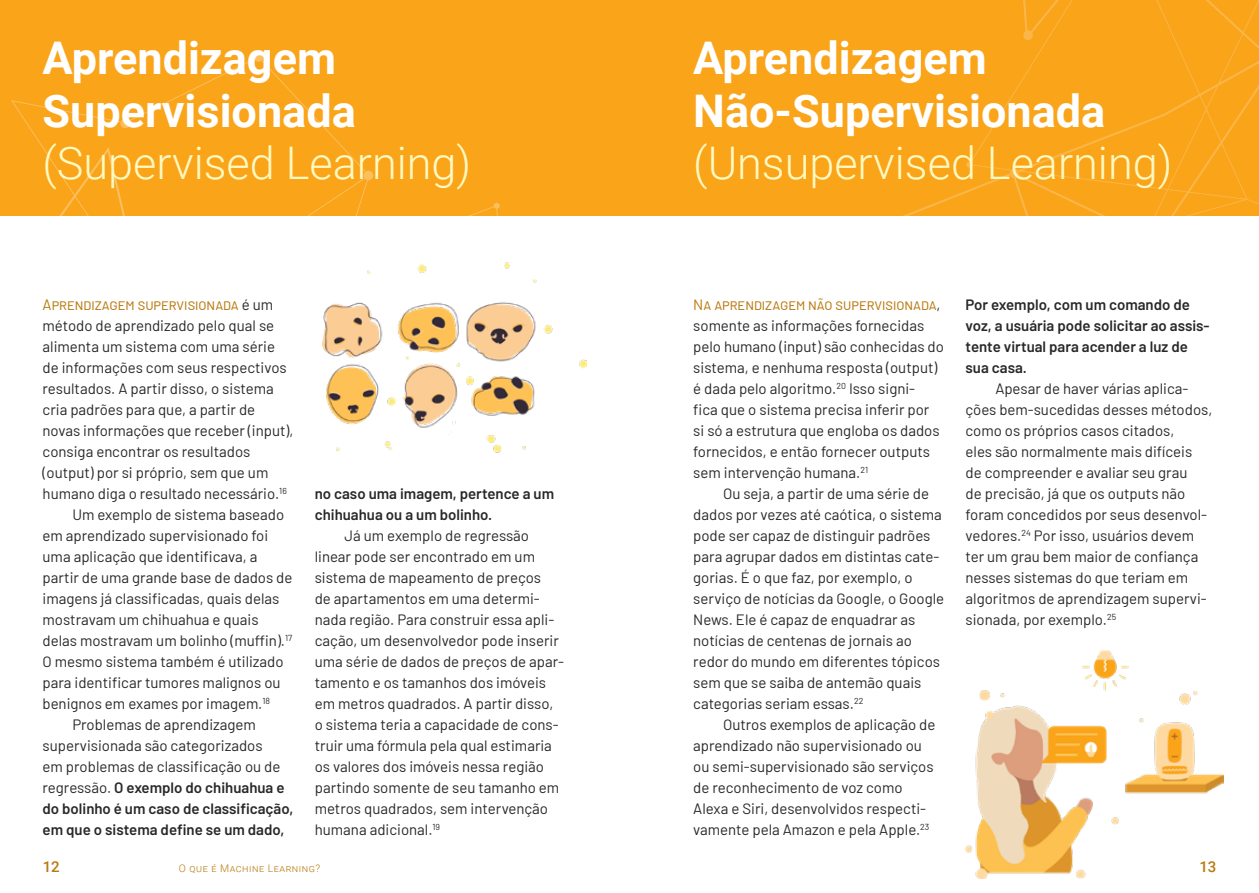
<style>
.page{position:relative;width:1259px;height:893px;background:#fff}
.page>*{position:absolute;margin:0;border:0;box-sizing:border-box;transform-origin:0 0}
.t1{font:700 45px/52.5px "Roboto";color:#fff}
.t2{font:300 45px "Roboto";color:#fffac2}
.t3{font:15px/21px "Barlow";color:#292829}
.t4{font:600 15px/21px "Barlow";color:#292829}
.t5{font:15px "Barlow";color:#b97a0f}
.t6{font:500 15px "Roboto";color:#b97a0f}
.t7{font:300 10.5px "Roboto";letter-spacing:.05em;color:#b97a0f}
.s1{color:#292829}
.s2{font-weight:400}
.s3{color:#b97a0f}
</style>
<div class="page">
<div style="left:0;top:0;width:629px;height:216px;background:#faa41a"></div>
<div style="left:629px;top:0;width:630px;height:216px;background:#faa41a"></div>
<img style="left:322px;top:262px;width:265px;height:191px">
<img style="left:965px;top:650px;width:258px;height:228px">
<h1 class="t1" style="left:43px;top:30px;width:315px">Aprendizagem<br>Supervisionada</h1>
<h1 class="t2" style="left:43px;top:132px;width:430px">(Supervised Learning)</h1>
<p class="t5" style="left:43px;top:294px;width:232px">Aprendizagem supervisionada <span class="s1">é um</span></p>
<p class="t3" style="left:43px;top:314px;width:233px">método de aprendizado pelo qual se</p>
<p class="t3" style="left:43px;top:335px;width:234px">alimenta um sistema com uma série</p>
<p class="t3" style="left:43px;top:356px;width:246px">de informações com seus respectivos</p>
<p class="t3" style="left:43px;top:377px;width:233px">resultados. A partir disso, o sistema</p>
<p class="t3" style="left:43px;top:398px;width:214px">cria padrões para que, a partir de</p>
<p class="t3" style="left:43px;top:419px;width:252px">novas informações que receber (input),</p>
<p class="t3" style="left:43px;top:440px;width:209px">consiga encontrar os resultados</p>
<p class="t3" style="left:43px;top:461px;width:227px">(output) por si próprio, sem que um</p>
<p class="t3" style="left:43px;top:482px;width:246px">humano diga o resultado necessário.<sup>16</sup></p>
<p class="t3" style="left:72px;top:503px;width:213px">Um exemplo de sistema baseado</p>
<p class="t3" style="left:43px;top:524px;width:227px">em aprendizado supervisionado foi</p>
<p class="t3" style="left:43px;top:545px;width:216px">uma aplicação que identificava, a</p>
<p class="t3" style="left:43px;top:566px;width:251px">partir de uma grande base de dados de</p>
<p class="t3" style="left:43px;top:587px;width:238px">imagens já classificadas, quais delas</p>
<p class="t3" style="left:43px;top:608px;width:217px">mostravam um chihuahua e quais</p>
<p class="t3" style="left:43px;top:629px;width:251px">delas mostravam um bolinho (muffin).<sup>17</sup></p>
<p class="t3" style="left:43px;top:650px;width:243px">O mesmo sistema também é utilizado</p>
<p class="t3" style="left:43px;top:671px;width:239px">para identificar tumores malignos ou</p>
<p class="t3" style="left:43px;top:692px;width:229px">benignos em exames por imagem.<sup>18</sup></p>
<p class="t3" style="left:72px;top:713px;width:185px">Problemas de aprendizagem</p>
<p class="t3" style="left:43px;top:734px;width:222px">supervisionada são categorizados</p>
<p class="t3" style="left:43px;top:755px;width:239px">em problemas de classificação ou de</p>
<p class="t4" style="left:43px;top:776px;width:243px"><span class="s2">regressão.</span> O exemplo do chihuahua e</p>
<p class="t4" style="left:43px;top:797px;width:252px">do bolinho é um caso de classificação,</p>
<p class="t4" style="left:43px;top:818px;width:243px">em que o sistema define se um dado,</p>
<p class="t4" style="left:315px;top:482px;width:241px">no caso uma imagem, pertence a um chihuahua ou a um bolinho.</p>
<p class="t3" style="left:315px;top:524px;width:251px;text-indent:30px">Já um exemplo de regressão linear pode ser encontrado em um sistema de mapeamento de preços<br>de apartamentos em uma determi&shy;nada região. Para construir essa apli&shy;cação, um desenvolvedor pode inserir uma série de dados de preços de apar&shy;tamento e os tamanhos dos imóveis em metros quadrados. A partir disso, o sistema teria a capacidade de cons&shy;truir uma fórmula pela qual estimaria os valores dos imóveis nessa região partindo somente de seu tamanho em metros quadrados, sem intervenção humana adicional.<sup>19</sup></p>
<p class="t6" style="left:43px;top:856px;width:18px">12</p>
<p class="t7" style="left:179px;top:861px;width:143px">O que é Machine Learning?</p>
<h1 class="t1" style="left:693px;top:30px;width:414px">Aprendizagem<br>Não-Supervisionada</h1>
<h1 class="t2" style="left:693px;top:132px;width:480px">(Unsupervised Learning)</h1>
<p class="t3" style="left:693px;top:293px;width:252px"><span class="s3">Na aprendizagem não supervisionada</span>, somente as informações fornecidas pelo humano (input) são conhecidas do sistema, e nenhuma resposta (output) é dada pelo algoritmo.<sup>20</sup> Isso signi-<br>fica que o sistema precisa inferir por si só a estrutura que engloba os dados fornecidos, e então fornecer outputs sem intervenção humana.<sup>21</sup></p>
<p class="t3" style="left:693px;top:482px;width:252px;text-indent:30px">Ou seja, a partir de uma série de dados por vezes até caótica, o sistema pode ser capaz de distinguir padrões para agrupar dados em distintas cate&shy;gorias. É o que faz, por exemplo, o serviço de notícias da Google, o Google News. Ele é capaz de enquadrar as notícias de centenas de jornais ao redor do mundo em diferentes tópicos sem que se saiba de antemão quais categorias seriam essas.<sup>22</sup></p>
<p class="t3" style="left:693px;top:713px;width:244px;text-indent:30px">Outros exemplos de aplicação de aprendizado não supervisionado ou ou semi-supervisionado são serviços de reconhecimento de voz como Alexa e Siri, desenvolvidos respecti&shy;vamente pela Amazon e pela Apple.<sup>23</sup></p>
<p class="t4" style="left:965px;top:293px;width:246px">Por exemplo, com um comando de voz, a usuária pode solicitar ao assis&shy;tente virtual para acender a luz de sua casa.</p>
<p class="t3" style="left:965px;top:377px;width:248px;text-indent:30px">Apesar de haver várias aplica&shy;ções bem-sucedidas desses métodos, como os próprios casos citados,<br>eles são normalmente mais difíceis<br>de compreender e avaliar seu grau<br>de precisão, já que os outputs não foram concedidos por seus desenvol&shy;vedores.<sup>24</sup> Por isso, usuários devem ter um grau bem maior de confiança nesses sistemas do que teriam em algoritmos de aprendizagem supervi&shy;sionada, por exemplo.<sup>25</sup></p>
<p class="t6" style="left:1199px;top:856px;width:18px">13</p>
</div>
